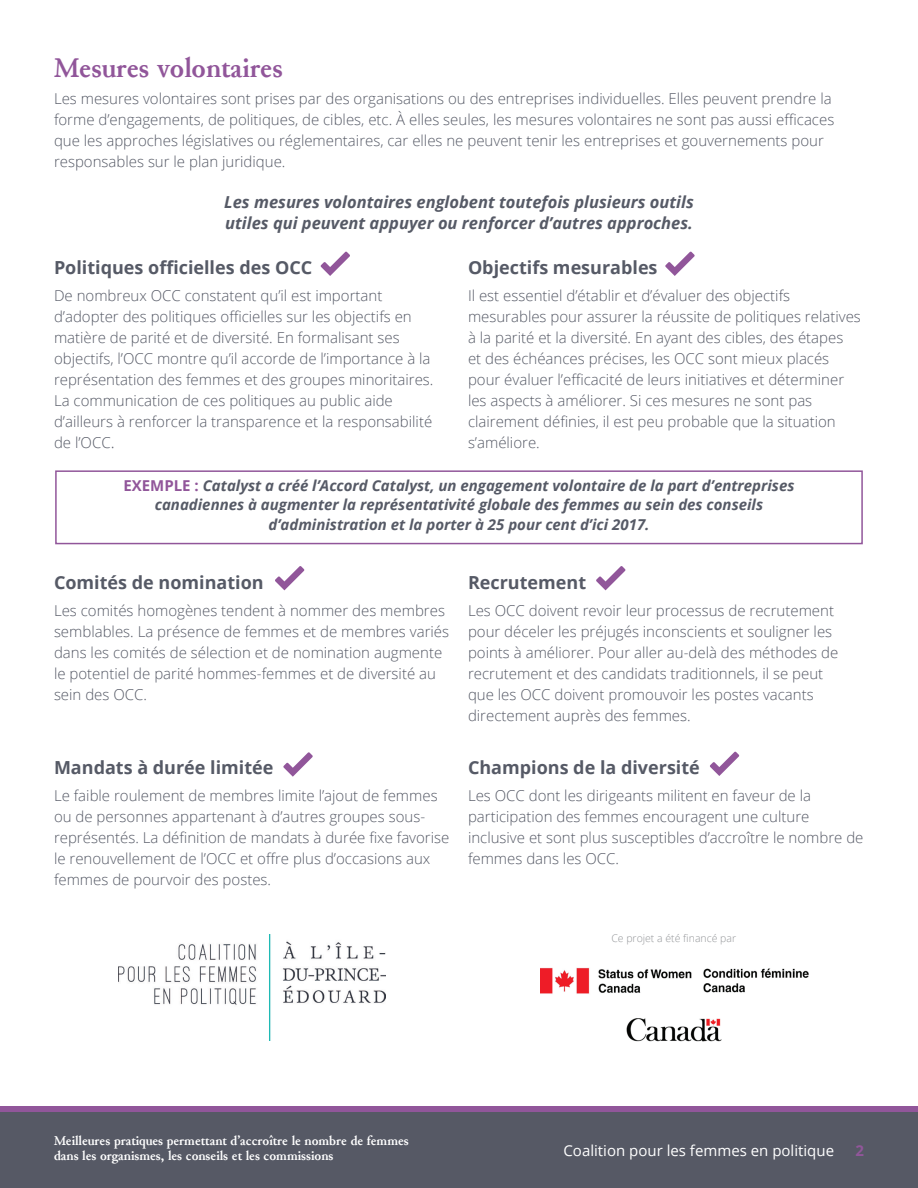
<style>
.page{position:relative;width:918px;height:1188px;background:#fff}
.page>*{position:absolute;margin:0;border:0;box-sizing:border-box;transform-origin:0 0}
.t1{font:700 28.5px "Junicode";color:#91569a}
.t2{font:700 18px "Open Sans";color:#565a66}
.t3{font:italic 700 16.5px/21px "Open Sans";color:#565a66}
.t4{font:300 15px/21px "Open Sans";color:#565a66}
.t5{font:italic 700 15px/19.5px "Open Sans";color:#565a66;text-align:center}
.t6{font:15px "Open Sans";color:#fff}
.t7{font:700 15px "Open Sans";color:#91569a}
.t8{font:700 13.5px/15px "Junicode";color:#fff}
.t9{font:300 10.5px "Open Sans";color:#939598}
.s1{font-size:16.5px}
.s2{font-style:normal;color:#91569a}
</style>
<div class="page">
<div style="left:0;top:1108px;width:918px;height:80px;background:#565965"></div>
<div style="left:0;top:1106px;width:918px;height:6px;background:#91569a"></div>
<div style="left:55px;top:470px;width:808px;height:74px;border:2px solid #91569a"></div>
<svg style="left:321px;top:252px;width:29px;height:24px"></svg>
<svg style="left:665px;top:252px;width:30px;height:24px"></svg>
<svg style="left:275px;top:566px;width:29px;height:24px"></svg>
<svg style="left:596px;top:566px;width:30px;height:24px"></svg>
<svg style="left:283px;top:752px;width:30px;height:25px"></svg>
<svg style="left:710px;top:752px;width:29px;height:24px"></svg>
<img style="left:626px;top:1018px;width:96px;height:24px">
<img style="left:540px;top:967px;width:269px;height:27px">
<img style="left:119px;top:935px;width:266px;height:105px">
<h1 class="t1" style="left:54px;top:45px;width:230px">Mesures volontaires</h1>
<p class="t4" style="left:54px;top:87px;width:782px">Les mesures volontaires sont prises par des organisations ou des entreprises individuelles. Elles peuvent prendre la forme d’engagements, de politiques, de cibles, etc. À elles seules, les mesures volontaires ne sont pas aussi efficaces que les approches législatives ou réglementaires, car elles ne peuvent tenir les entreprises et gouvernements pour responsables sur le plan juridique.</p>
<p class="t3" style="left:224px;top:191px;width:471px">Les mesures volontaires englobent toutefois plusieurs outils utiles qui peuvent appuyer ou renforcer d’autres approches.</p>
<p class="t2" style="left:54px;top:255px;width:260px">Politiques officielles des OCC</p>
<p class="t4" style="left:54px;top:285px;width:381px">De nombreux OCC constatent qu’il est important d’adopter des politiques officielles sur les objectifs en matière de parité et de diversité. En formalisant ses objectifs, l’OCC montre qu’il accorde de l’importance à la représentation des femmes et des groupes minoritaires.<br>La communication de ces politiques au public aide d’ailleurs à renforcer la transparence et la responsabilité de l’OCC<span class="s1">.</span></p>
<p class="t2" style="left:468px;top:255px;width:191px">Objectifs mesurables</p>
<p class="t4" style="left:468px;top:285px;width:394px">Il est essentiel d’établir et d’évaluer des objectifs mesurables pour assurer la réussite de politiques relatives à la parité et la diversité. En ayant des cibles, des étapes<br>et des échéances précises, les OCC sont mieux placés pour évaluer l’efficacité de leurs initiatives et déterminer les aspects à améliorer. Si ces mesures ne sont pas clairement définies, il est peu probable que la situation s’améliore.</p>
<p class="t5" style="left:123px;top:475px;width:673px"><span class="s2">EXEMPLE :</span> Catalyst a créé l’Accord Catalyst, un engagement volontaire de la part d’entreprises canadiennes à augmenter la représentativité globale des femmes au sein des conseils d’administration et la porter à 25 pour cent d’ici 2017.</p>
<p class="t2" style="left:54px;top:570px;width:211px">Comités de nomination</p>
<p class="t4" style="left:54px;top:600px;width:397px">Les comités homogènes tendent à nommer des membres semblables. La présence de femmes et de membres variés dans les comités de sélection et de nomination augmente le potentiel de parité hommes-femmes et de diversité au sein des OCC.</p>
<p class="t2" style="left:54px;top:755px;width:221px">Mandats à durée limitée</p>
<p class="t4" style="left:54px;top:785px;width:397px">Le faible roulement de membres limite l’ajout de femmes ou de personnes appartenant à d’autres groupes sous&shy;représentés. La définition de mandats à durée fixe favorise le renouvellement de l’OCC et offre plus d’occasions aux femmes de pourvoir des postes.</p>
<p class="t2" style="left:468px;top:570px;width:120px">Recrutement</p>
<p class="t4" style="left:468px;top:600px;width:372px">Les OCC doivent revoir leur processus de recrutement pour déceler les préjugés inconscients et souligner les points à améliorer. Pour aller au-delà des méthodes de recrutement et des candidats traditionnels, il se peut que les OCC doivent promouvoir les postes vacants directement auprès des femmes.</p>
<p class="t2" style="left:468px;top:755px;width:233px">Champions de la diversité</p>
<p class="t4" style="left:468px;top:785px;width:397px">Les OCC dont les dirigeants militent en faveur de la participation des femmes encouragent une culture inclusive et sont plus susceptibles d’accroître le nombre de femmes dans les OCC.</p>
<p class="t9" style="left:611px;top:931px;width:126px">Ce projet a été financé par</p>
<p class="t8" style="left:54px;top:1133px;width:356px">Meilleures pratiques permettant d’accroître le nombre de femmes dans les organismes, les conseils et les commissions</p>
<p class="t7" style="left:855px;top:1140px;width:10px">2</p>
<p class="t6" style="left:564px;top:1140px;width:272px">Coalition pour les femmes en politique</p>
</div>
